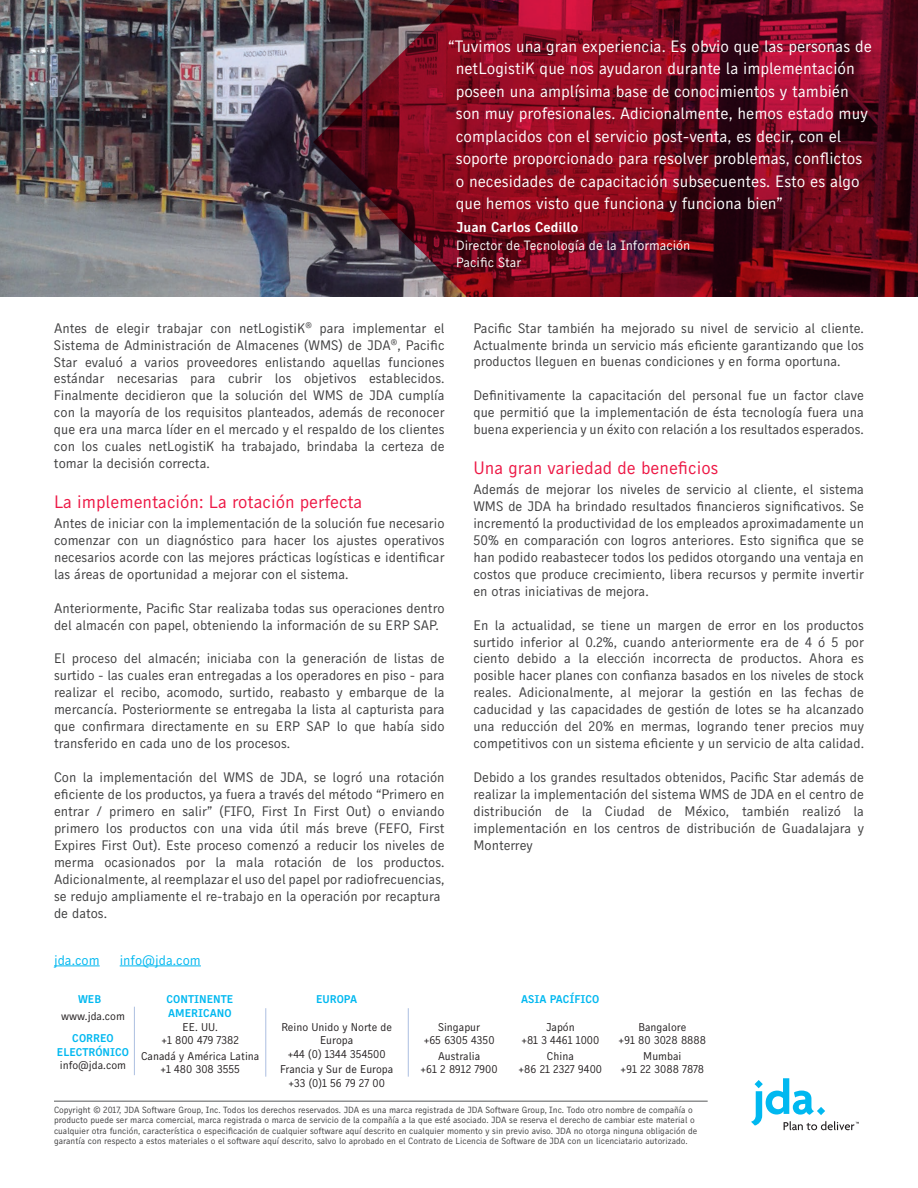
<style>
.page{position:relative;width:918px;height:1188px;background:#fff}
.page>*{position:absolute;margin:0;border:0;box-sizing:border-box;transform-origin:0 0}
.t1{font:18px "Skopex Gothic";color:#ed1845}
.t2{font:16.5px/22.5px "Skopex Gothic";color:#fff}
.t3{font:14.25px "Skopex Gothic Bld";color:#fff}
.t4{font:13.8px/17px "Skopex Gothic";color:#3e3e3f;text-align:justify}
.t5{font:13.8px "Skopex Gothic";color:#00b8f0}
.t6{font:13.5px/17.1px "Skopex Gothic";color:#fff}
.t7{font:11.25px/13.5px "Skopex Gothic";color:#231f20;text-align:center}
.t8{font:11.25px/13.5px "Skopex Gothic Bld";color:#00b8f0;text-align:center}
.t9{font:9px/10.5px "Skopex Gothic";color:#3e3e3f}
</style>
<div class="page">
<svg style="left:751px;top:1078px;width:108px;height:52px"></svg>
<hr style="left:54px;top:1101px;width:654px;height:1px;background:#57585a">
<hr style="left:265px;top:1008px;width:1px;height:69px;background:#acbfe1">
<hr style="left:134px;top:1007px;width:1px;height:68px;background:#acbfe1">
<hr style="left:408px;top:1008px;width:1px;height:69px;background:#acbfe1">
<hr style="left:54px;top:966px;width:46px;height:1px;background:#00b8f0">
<hr style="left:120px;top:966px;width:81px;height:1px;background:#00b8f0">
<img style="left:0;top:0;width:313px;height:297px">
<svg style="left:313px;top:0;width:605px;height:297px;background:#6d1123"></svg>
<p class="t2" style="left:456px;top:34px;width:418px;text-indent:-8px">“Tuvimos una gran experiencia. Es obvio que las personas de netLogistiK que nos ayudaron durante la implementación poseen una amplísima base de conocimientos y también son muy profesionales. Adicionalmente, hemos estado muy complacidos con el servicio post-venta, es decir, con el soporte proporcionado para resolver problemas, conflictos o necesidades de capacitación subsecuentes. Esto es algo que hemos visto que funciona y funciona bien”</p>
<p class="t3" style="left:456px;top:219px;width:123px">Juan Carlos Cedillo</p>
<p class="t6" style="left:456px;top:236px;width:236px">Director de Tecnología de la Información<br>Pacific Star</p>
<p class="t4" style="left:54px;top:319px;width:392px">Antes de elegir trabajar con netLogistiK<sup>®</sup> para implementar el Sistema de Administración de Almacenes (WMS) de JDA<sup>®</sup>, Pacific Star evaluó a varios proveedores enlistando aquellas funciones estándar necesarias para cubrir los objetivos establecidos.<br>Finalmente decidieron que la solución del WMS de JDA cumplía con la mayoría de los requisitos planteados, además de reconocer que era una marca líder en el mercado y el respaldo de los clientes con los cuales netLogistiK ha trabajado, brindaba la certeza de tomar la decisión correcta.</p>
<h1 class="t1" style="left:54px;top:490px;width:310px">La implementación: La rotación perfecta</h1>
<p class="t4" style="left:54px;top:514px;width:392px">Antes de iniciar con la implementación de la solución fue necesario comenzar con un diagnóstico para hacer los ajustes operativos necesarios acorde con las mejores prácticas logísticas e identificar las áreas de oportunidad a mejorar con el sistema.</p>
<p class="t4" style="left:54px;top:599px;width:392px">Anteriormente, Pacific Star realizaba todas sus operaciones dentro del almacén con papel, obteniendo la información de su ERP SAP.</p>
<p class="t4" style="left:54px;top:650px;width:392px">El proceso del almacén; iniciaba con la generación de listas de surtido - las cuales eran entregadas a los operadores en piso - para realizar el recibo, acomodo, surtido, reabasto y embarque de la mercancía. Posteriormente se entregaba la lista al capturista para que confirmara directamente en su ERP SAP lo que había sido transferido en cada uno de los procesos.</p>
<p class="t4" style="left:54px;top:769px;width:392px;text-align:left">Con la implementación del WMS de JDA, se logró una rotación eficiente de los productos, ya fuera a través del método “Primero en entrar / primero en salir” (FIFO, First In First Out) o enviando primero los productos con una vida útil más breve (FEFO, First Expires First Out). Este proceso comenzó a reducir los niveles de merma ocasionados por la mala rotación de los productos.<br>Adicionalmente, al reemplazar el uso del papel por radiofrecuencias, se redujo ampliamente el re-trabajo en la operación por recaptura de datos.</p>
<p class="t5" style="left:54px;top:951px;width:47px">jda.com</p>
<p class="t5" style="left:120px;top:951px;width:83px">info@jda.com</p>
<p class="t4" style="left:473px;top:319px;width:392px">Pacific Star también ha mejorado su nivel de servicio al cliente.<br>Actualmente brinda un servicio más eficiente garantizando que los productos lleguen en buenas condiciones y en forma oportuna.</p>
<p class="t4" style="left:473px;top:387px;width:392px">Definitivamente la capacitación del personal fue un factor clave que permitió que la implementación de ésta tecnología fuera una buena experiencia y un éxito con relación a los resultados esperados.</p>
<h1 class="t1" style="left:473px;top:457px;width:246px">Una gran variedad de beneficios</h1>
<p class="t4" style="left:473px;top:480px;width:392px">Además de mejorar los niveles de servicio al cliente, el sistema WMS de JDA ha brindado resultados financieros significativos. Se incrementó la productividad de los empleados aproximadamente un 50% en comparación con logros anteriores. Esto significa que se han podido reabastecer todos los pedidos otorgando una ventaja en costos que produce crecimiento, libera recursos y permite invertir en otras iniciativas de mejora.</p>
<p class="t4" style="left:473px;top:616px;width:392px">En la actualidad, se tiene un margen de error en los productos surtido inferior al 0.2%, cuando anteriormente era de 4 ó 5 por ciento debido a la elección incorrecta de productos. Ahora es posible hacer planes con confianza basados en los niveles de stock reales. Adicionalmente, al mejorar la gestión en las fechas de caducidad y las capacidades de gestión de lotes se ha alcanzado una reducción del 20% en mermas, logrando tener precios muy competitivos con un sistema eficiente y un servicio de alta calidad.</p>
<p class="t4" style="left:473px;top:769px;width:392px">Debido a los grandes resultados obtenidos, Pacific Star además de realizar la implementación del sistema WMS de JDA en el centro de distribución de la Ciudad de México, también realizó la implementación en los centros de distribución de Guadalajara y Monterrey</p>
<p class="t8" style="left:78px;top:992px;width:25px">WEB</p>
<p class="t8" style="left:167px;top:992px;width:68px">CONTINENTE</p>
<p class="t8" style="left:316px;top:992px;width:43px">EUROPA</p>
<p class="t8" style="left:168px;top:1006px;width:65px">AMERICANO</p>
<p class="t7" style="left:61px;top:1010px;width:65px">www.jda.com</p>
<p class="t8" style="left:57px;top:1032px;width:74px">CORREO<br>ELECTRÓNICO</p>
<p class="t7" style="left:60px;top:1059px;width:68px">info@jda.com</p>
<p class="t7" style="left:281px;top:1020px;width:112px">Reino Unido y Norte de<br>Europa<br>+44 (0) 1344 354500</p>
<p class="t7" style="left:280px;top:1062px;width:115px">Francia y Sur de Europa +33 (0)1 56 79 27 00</p>
<p class="t7" style="left:161px;top:1020px;width:79px">EE. UU.<br>+1 800 479 7382</p>
<p class="t7" style="left:141px;top:1049px;width:120px">Canadá y América Latina +1 480 308 3555</p>
<p class="t7" style="left:424px;top:1020px;width:72px">Singapur<br>+65 6305 4350</p>
<p class="t7" style="left:421px;top:1049px;width:79px">Australia<br>+61 2 8912 7900</p>
<p class="t8" style="left:521px;top:992px;width:80px">ASIA PACÍFICO</p>
<p class="t7" style="left:521px;top:1020px;width:79px">Japón<br>+81 3 4461 1000</p>
<p class="t7" style="left:519px;top:1049px;width:85px">China<br>+86 21 2327 9400</p>
<p class="t7" style="left:619px;top:1020px;width:89px">Bangalore<br>+91 80 3028 8888</p>
<p class="t7" style="left:621px;top:1049px;width:85px">Mumbai<br>+91 22 3088 7878</p>
<p class="t9" style="left:54px;top:1104px;width:645px">Copyright © 2017, JDA Software Group, Inc. Todos los derechos reservados. JDA es una marca registrada de JDA Software Group, Inc. Todo otro nombre de compañía o producto puede ser marca comercial, marca registrada o marca de servicio de la compañía a la que esté asociado. JDA se reserva el derecho de cambiar este material o cualquier otra función, característica o especificación de cualquier software aquí descrito en cualquier momento y sin previo aviso. JDA no otorga ninguna obligación de garantía con respecto a estos materiales o el software aquí descrito, salvo lo aprobado en el Contrato de Licencia de Software de JDA con un licenciatario autorizado.</p>
</div>
